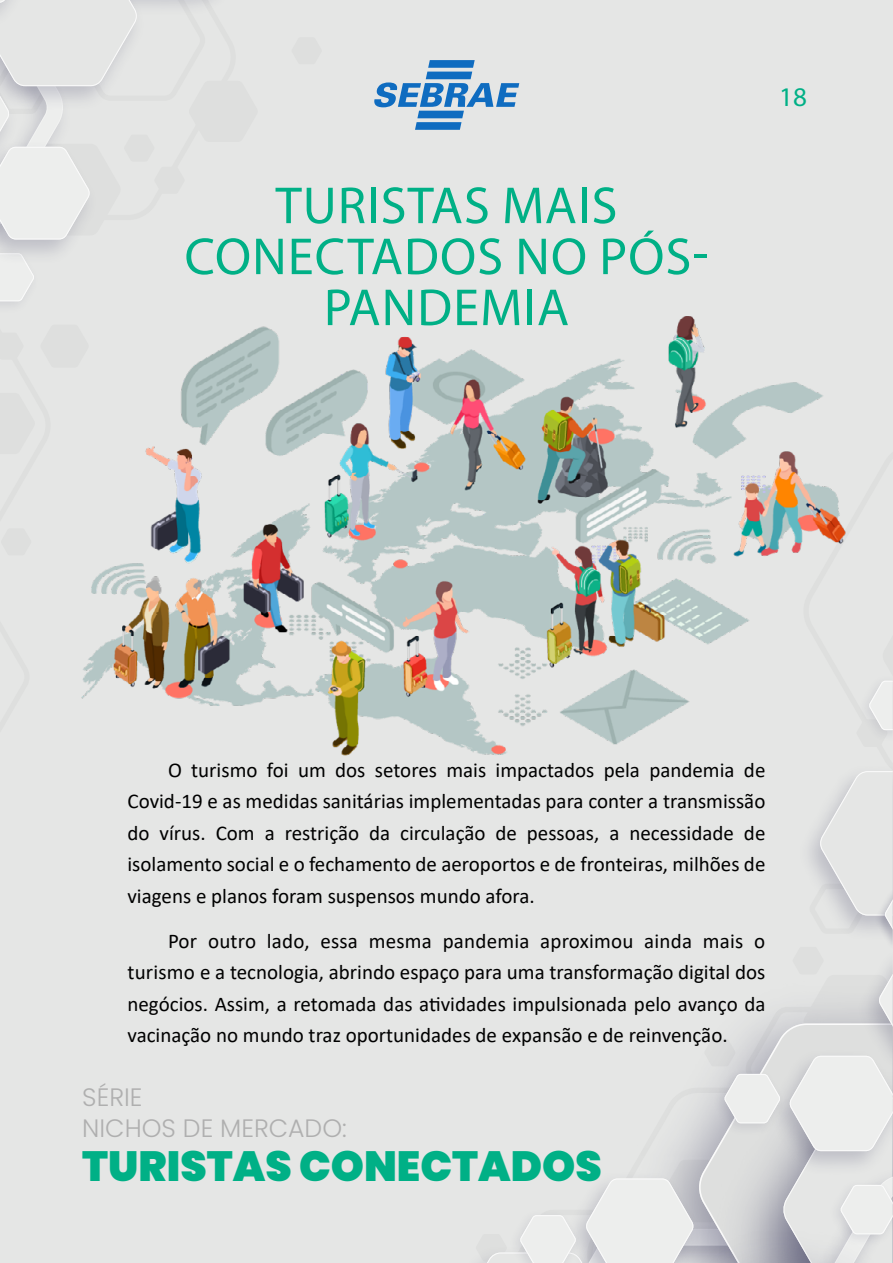
<style>
.page{position:relative;width:893px;height:1263px;background:#e5e6e5}
.page>*{position:absolute;margin:0;border:0;box-sizing:border-box;transform-origin:0 0}
.t1{font:52.5px/51px "Myriad Pro";letter-spacing:.02em;color:#00b086;text-align:center}
.t2{font:900 42.15px "Poppins";color:#00b086}
.t3{font:27px "Myriad Pro";color:#00b086}
.t4{font:300 25.2px/30.2px "Poppins";color:#afafaf}
.t5{font:21px/31.5px "Calibri";color:#000;text-align:justify}
</style>
<div class="page">
<img style="left:889px;top:939px;width:4px;height:5px">
<svg style="left:810px;top:681px;width:83px;height:258px"></svg>
<svg style="left:481px;top:965px;width:412px;height:298px"></svg>
<img style="left:0;top:239px;width:69px;height:32px">
<svg style="left:0;top:0;width:211px;height:239px"></svg>
<svg style="left:374px;top:60px;width:145px;height:70px"></svg>
<img style="left:81px;top:316px;width:774px;height:500px">
<h1 class="t1" style="left:185px;top:179px;width:525px">TURISTAS MAIS<br>CONECTADOS NO PÓS-<br>PANDEMIA</h1>
<p class="t3" style="left:779px;top:80px;width:29px">18</p>
<p class="t5" style="left:127px;top:753px;width:639px;text-indent:41px">O turismo foi um dos setores mais impactados pela pandemia de Covid-19 e as medidas sanitárias implementadas para conter a transmissão do vírus. Com a restrição da circulação de pessoas, a necessidade de isolamento social e o fechamento de aeroportos e de fronteiras, milhões de viagens e planos foram suspensos mundo afora.</p>
<p class="t5" style="left:127px;top:924px;width:639px;text-indent:41px">Por outro lado, essa mesma pandemia aproximou ainda mais o turismo e a tecnologia, abrindo espaço para uma transformação digital dos negócios. Assim, a retomada das atividades impulsionada pelo avanço da vacinação no mundo traz oportunidades de expansão e de reinvenção.</p>
<p class="t4" style="left:82px;top:1082px;width:266px">SÉRIE<br>NICHOS DE MERCADO:</p>
<h2 class="t2" style="left:82px;top:1142px;width:521px">TURISTAS CONECTADOS</h2>
</div>
